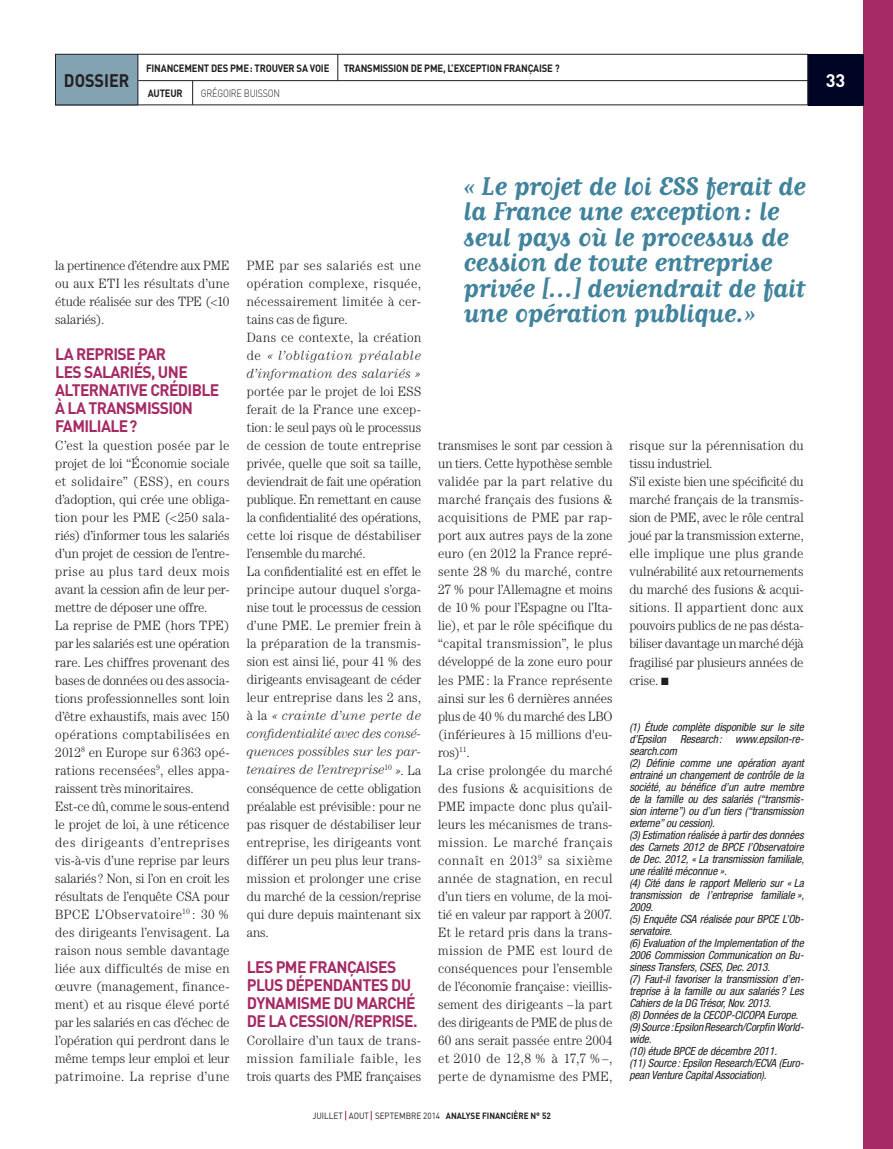
<style>
.page{position:relative;width:893px;height:1149px;background:#fff}
.page>*{position:absolute;margin:0;border:0;box-sizing:border-box;transform-origin:0 0}
.t1{font:700 30px/25.5px "Matrix Script";letter-spacing:-.01em;color:#41839c}
.t2{font:700 18px "DIN";color:#231f20;scale:.9 1}
.t3{font:700 18px "DIN";color:#fff}
.t4{font:700 16.5px/18px "DIN";letter-spacing:-.04em;color:#a52a65;scale:.95 1}
.t5{font:300 13.5px/18px "Century";letter-spacing:.005em;color:#231f20;scale:.95 1}
.t6{font:300 13.5px/18px "Century";letter-spacing:.03em;color:#231f20;scale:.95 1}
.t7{font:italic condensed 11.25px/12px "Helvetica Neue";letter-spacing:-.01em;color:#231f20}
.t8{font:700 10.5px "DIN";letter-spacing:-.02em;color:#231f20;scale:.9 1}
.t9{font:300 10.5px "DIN";letter-spacing:-.02em;color:#231f20;scale:.85 1}
.t10{font:9px "DIN";color:#231f20;scale:.9 1}
.s1{font-style:italic}
.s2{font-weight:700}
</style>
<div class="page">
<div style="left:863px;top:0;width:30px;height:1148px;background:#a52a65"></div>
<div style="left:808px;top:54px;width:55px;height:51px;background:#000424"></div>
<div style="left:55px;top:54px;width:83px;height:51px;background:#83a3b3"></div>
<hr style="left:138px;top:54px;width:1px;height:51px;background:#231f20">
<div style="left:55px;top:54px;width:753px;height:51px;border:1px solid #231f20"></div>
<hr style="left:138px;top:80px;width:670px;height:1px;background:#231f20">
<svg style="left:192px;top:81px;width:1px;height:24px"></svg>
<svg style="left:338px;top:54px;width:1px;height:27px"></svg>
<h2 class="t2" style="left:64px;top:69px;width:12px">DOSSIER</h2>
<p class="t8" style="left:146px;top:61px;width:205px">FINANCEMENT DES PME : TROUVER SA VOIE</p>
<p class="t8" style="left:344px;top:61px;width:241px">TRANSMISSION DE PME, L’EXCEPTION FRANÇAISE ?</p>
<p class="t8" style="left:148px;top:86px;width:40px">AUTEUR</p>
<p class="t9" style="left:201px;top:86px;width:95px">GRÉGOIRE BUISSON</p>
<h2 class="t3" style="left:826px;top:69px;width:21px">33</h2>
<p class="t5" style="left:55px;top:256px;width:185px;text-align:justify">la pertinence d’étendre aux PME ou aux ETI les résultats d’une étude réalisée sur des TPE (&lt;10 salariés).</p>
<p class="t4" style="left:55px;top:344px;width:174px">LA REPRISE PAR<br>LES SALARIÉS, UNE<br>ALTERNATIVE CRÉDIBLE<br>À LA TRANSMISSION<br>FAMILIALE?</p>
<p class="t5" style="left:55px;top:436px;width:185px">C’est la question posée par le projet de loi “Économie sociale et solidaire” (ESS), en cours d’adoption, qui crée une obliga&shy;tion pour les PME (&lt;250 sala&shy;riés) d’informer tous les salariés d’un projet de cession de l’entre&shy;prise au plus tard deux mois avant la cession afin de leur per&shy;mettre de déposer une offre.<br>La reprise de PME (hors TPE) par les salariés est une opération rare. Les chiffres provenant des bases de données ou des associa&shy;tions professionnelles sont loin d’être exhaustifs, mais avec 150 opérations comptabilisées en<br>2012<sup>8</sup> en Europe sur 6363 opé&shy;rations recensées<sup>9</sup>, elles appa&shy;raissent très minoritaires.<br>Est-ce dû, comme le sous-entend le projet de loi, à une réticence des dirigeants d’entreprises vis-à-vis d’une reprise par leurs salariés? Non, si l’on en croit les résultats de l’enquête CSA pour<br>BPCE L’Observatoire<sup>10</sup> : 30 % des dirigeants l’envisagent. La raison nous semble davantage liée aux difficultés de mise en œuvre (management, finance&shy;ment) et au risque élevé porté par les salariés en cas d’échec de l’opération qui perdront dans le même temps leur emploi et leur patrimoine. La reprise d’une</p>
<p class="t6" style="left:247px;top:256px;width:185px">PME par ses salariés est une opération complexe, risquée, nécessairement limitée à cer&shy;tains cas de figure.<br>Dans ce contexte, la création de <span class="s1">« l’obligation préalable d’information des salariés »</span></p>
<p class="t5" style="left:247px;top:382px;width:185px">portée par le projet de loi ESS ferait de la France une excep&shy;tion: le seul pays où le processus de cession de toute entreprise privée, quelle que soit sa taille, deviendrait de fait une opération publique. En remettant en cause la confidentialité des opérations, cette loi risque de déstabiliser l’ensemble du marché.<br>La confidentialité est en effet le principe autour duquel s’orga&shy;nise tout le processus de cession d’une PME. Le premier frein à la préparation de la transmis&shy;sion est ainsi lié, pour 41 % des dirigeants envisageant de céder leur entreprise dans les 2 ans, à la <span class="s1">« crainte d’une perte de confidentialité avec des consé&shy;quences possibles sur les par&shy;tenaires de l’entreprise</span><sup>10</sup> <span class="s1">»</span>. La conséquence de cette obligation préalable est prévisible: pour ne pas risquer de déstabiliser leur entreprise, les dirigeants vont différer un peu plus leur trans&shy;mission et prolonger une crise du marché de la cession/reprise qui dure depuis maintenant six ans.</p>
<p class="t4" style="left:247px;top:956px;width:181px">LES PME FRANÇAISES<br>PLUS DÉPENDANTES DU<br>DYNAMISME DU MARCHÉ<br>DE LA CESSION/REPRISE.</p>
<p class="t5" style="left:247px;top:1030px;width:185px;text-align:justify">Corollaire d’un taux de trans&shy;mission familiale faible, les trois quarts des PME françaises</p>
<h1 class="t1" style="left:463px;top:173px;width:344px">« Le projet de loi ESS ferait de la France une exception: le seul pays où le processus de cession de toute entreprise privée […] deviendrait de fait une opération publique.»</h1>
<p class="t5" style="left:438px;top:436px;width:185px">transmises le sont par cession à un tiers. Cette hypothèse semble validée par la part relative du marché français des fusions &amp; acquisitions de PME par rap&shy;port aux autres pays de la zone euro (en 2012 la France repré&shy;sente 28 % du marché, contre<br>27 % pour l’Allemagne et moins de 10 % pour l’Espagne ou l’Ita&shy;lie), et par le rôle spécifique du “capital transmission”, le plus développé de la zone euro pour les PME: la France représente ainsi sur les 6 dernières années plus de 40 % du marché des LBO (inférieures à 15 millions d'eu&shy;ros)<sup>11</sup>.<br>La crise prolongée du marché des fusions &amp; acquisitions de<br>PME impacte donc plus qu’ail&shy;leurs les mécanismes de trans&shy;mission. Le marché français connaît en 2013<sup>9</sup> sa sixième année de stagnation, en recul d’un tiers en volume, de la moi&shy;tié en valeur par rapport à 2007.<br>Et le retard pris dans la trans&shy;mission de PME est lourd de conséquences pour l’ensemble de l’économie française: vieillis&shy;sement des dirigeants –la part des dirigeants de PME de plus de<br>60 ans serait passée entre 2004 et 2010 de 12,8 % à 17,7 %–, perte de dynamisme des PME,</p>
<p class="t5" style="left:629px;top:436px;width:185px">risque sur la pérennisation du tissu industriel.<br>S’il existe bien une spécificité du marché français de la transmis&shy;sion de PME, avec le rôle central joué par la transmission externe, elle implique une plus grande vulnérabilité aux retournements du marché des fusions &amp; acqui&shy;sitions. Il appartient donc aux pouvoirs publics de ne pas désta&shy;biliser davantage un marché déjà fragilisé par plusieurs années de crise. ■</p>
<p class="t7" style="left:629px;top:720px;width:176px">(1) étude complète disponible sur le site d’Epsilon Research: www.epsilon-re&shy;search.com<br>(2) Définie comme une opération ayant entrainé un changement de contrôle de la société, au bénéfice d’un autre membre de la famille ou des salariés (“transmis&shy;sion interne”) ou d’un tiers (“transmission externe” ou cession).<br>(3) Estimation réalisée à partir des données des Carnets 2012 de BPCE l’Observatoire de Dec. 2012, « La transmission familiale, une réalité méconnue ».<br>(4) Cité dans le rapport Mellerio sur « La transmission de l’entreprise familiale », 2009.<br>(5) Enquête CSA réalisée pour BPCE L’Ob&shy;servatoire.<br>(6) Evaluation of the Implementation of the 2006 Commission Communication on Bu&shy;siness Transfers, CSES, Dec. 2013.<br>(7) Faut-il favoriser la transmission d’en&shy;treprise à la famille ou aux salariés? Les Cahiers de la DG Trésor, Nov. 2013.<br>(8) Données de la CECOP-CICOPA Europe. (9)Source:EpsilonResearch/Corpfin World&shy;wide.<br>(10) étude BPCE de décembre 2011.<br>(11) Source: Epsilon Research/ECVA (Euro&shy;pean Venture Capital Association).</p>
<p class="t10" style="left:312px;top:1109px;width:266px">JUILLET AOUT SEPTEMBRE 2014 <span class="s2">ANALYSE FINANCIÈRE N° 52</span></p>
</div>
